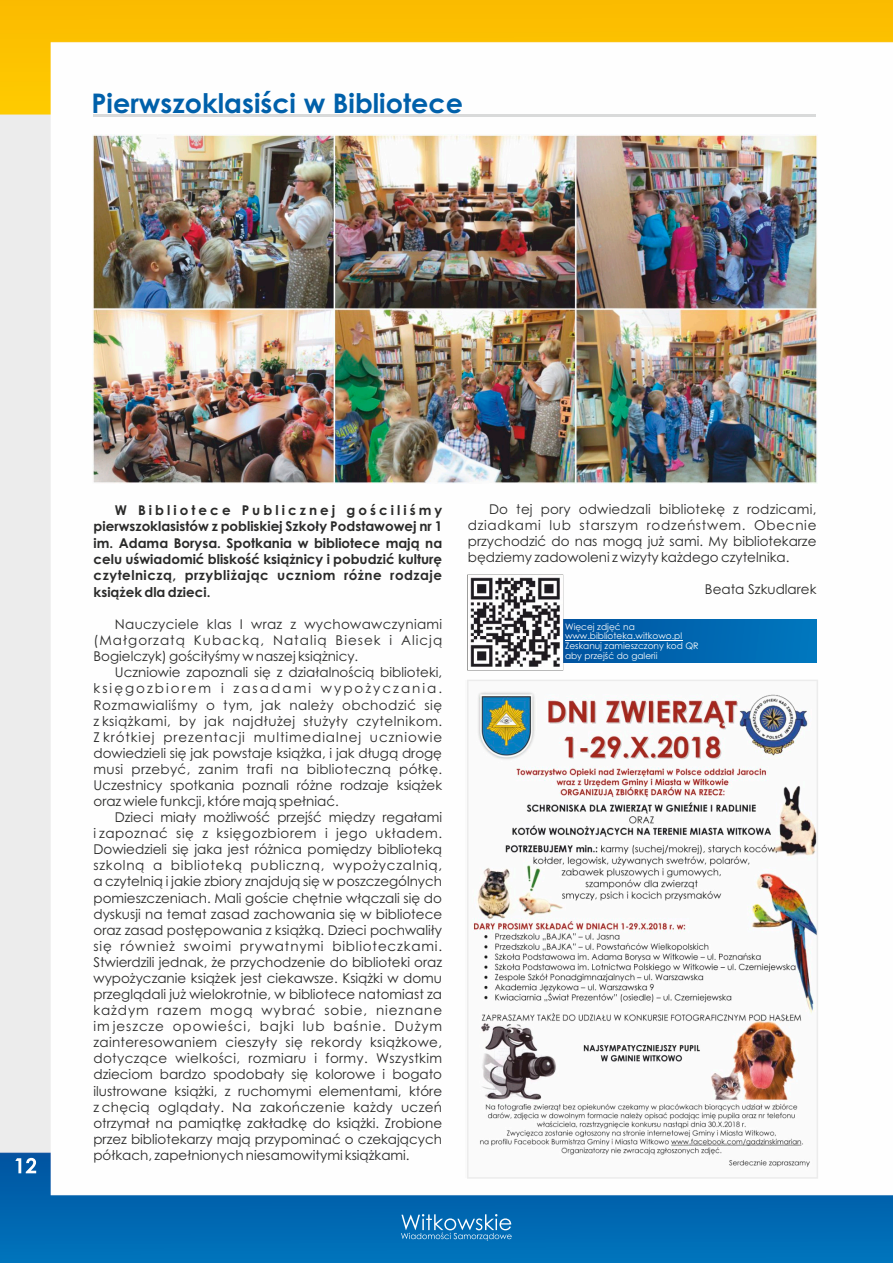
<style>
.page{position:relative;width:893px;height:1263px;background:#fff}
.page>*{position:absolute;margin:0;border:0;box-sizing:border-box;transform-origin:0 0}
.t1{font:700 27px "Century Gothic";color:#0060aa}
.t2{font:13.5px/16px "Century Gothic";color:#2a2a29;text-align:justify}
.t3{font:700 13.5px/16.4px "Century Gothic";letter-spacing:.035em;color:#2a2a29;text-align:justify}
.t4{font:9px/9.6px "Century Gothic";color:#fefefe}
</style>
<div class="page">
<img style="left:0;top:0;width:893px;height:1263px">
<svg style="left:401px;top:1214px;width:111px;height:27px;background:#3287c1"></svg>
<svg style="left:15px;top:1158px;width:21px;height:15px"></svg>
<hr style="left:93px;top:114px;width:723px;height:2px;background:#d9dada">
<div style="left:562px;top:620px;width:254px;height:42px;background:linear-gradient(to right,#0053a0,#0077be)"></div>
<hr style="left:565px;top:640px;width:117px;height:1px;background:#fefefe">
<svg style="left:467px;top:574px;width:96px;height:97px"></svg>
<img style="left:93px;top:135px;width:724px;height:348px">
<img style="left:468px;top:576px;width:94px;height:93px">
<img style="left:466px;top:680px;width:349px;height:498px">
<div style="left:467px;top:680px;width:351px;height:499px;border:2px solid #ececec"></div>
<h1 class="t1" style="left:91px;top:92px;width:373px">Pierwszoklasiści w Bibliotece</h1>
<p class="t3" style="left:94px;top:503px;width:350px;text-indent:21px">W Bibliotece Publicznej gościliśmy pierwszoklasistów z pobliskiej Szkoły Podstawowej nr 1 im. Adama Borysa. Spotkania w bibliotece mają na celu uświadomić bliskość książnicy i pobudzić kulturę czytelniczą, przybliżając uczniom różne rodzaje książek dla dzieci.</p>
<p class="t2" style="left:94px;top:617px;width:350px;text-indent:21px">Nauczyciele klas I wraz z wychowawczyniami (Małgorzatą Kubacką, Natalią Biesek i Alicją Bogielczyk) gościłyśmy w naszej książnicy.</p>
<p class="t2" style="left:94px;top:666px;width:350px;text-indent:21px">Uczniowie zapoznali się z działalnością biblioteki, księgozbiorem i zasadami wypożyczania.<br>Rozmawialiśmy o tym, jak należy obchodzić się z książkami, by jak najdłużej służyły czytelnikom.<br>Z krótkiej prezentacji multimedialnej uczniowie dowiedzieli się jak powstaje książka, i jak długą drogę musi przebyć, zanim trafi na biblioteczną półkę.<br>Uczestnicy spotkania poznali różne rodzaje książek oraz wiele funkcji, które mają spełniać.</p>
<p class="t2" style="left:93px;top:810px;width:350px;text-indent:21px">Dzieci miały możliwość przejść między regałami i zapoznać się z księgozbiorem i jego układem.<br>Dowiedzieli się jaka jest różnica pomiędzy biblioteką szkolną a biblioteką publiczną, wypożyczalnią, a czytelnią i jakie zbiory znajdują się w poszczególnych pomieszczeniach. Mali goście chętnie włączali się do dyskusji na temat zasad zachowania się w bibliotece oraz zasad postępowania z książką. Dzieci pochwaliły się również swoimi prywatnymi biblioteczkami.<br>Stwierdzili jednak, że przychodzenie do biblioteki oraz wypożyczanie książek jest ciekawsze. Książki w domu przeglądali już wielokrotnie, w bibliotece natomiast za każdym razem mogą wybrać sobie, nieznane im jeszcze opowieści, bajki lub baśnie. Dużym zainteresowaniem cieszyły się rekordy książkowe, dotyczące wielkości, rozmiaru i formy. Wszystkim dzieciom bardzo spodobały się kolorowe i bogato ilustrowane książki, z ruchomymi elementami, które z chęcią oglądały. Na zakończenie każdy uczeń otrzymał na pamiątkę zakładkę do książki. Zrobione przez bibliotekarzy mają przypominać o czekających półkach, zapełnionych niesamowitymi książkami.</p>
<p class="t2" style="left:468px;top:502px;width:350px;text-indent:21px">Do tej pory odwiedzali bibliotekę z rodzicami, dziadkami lub starszym rodzeństwem. Obecnie przychodzić do nas mogą już sami. My bibliotekarze będziemy zadowoleni z wizyty każdego czytelnika.</p>
<p class="t2" style="left:705px;top:582px;width:113px">Beata Szkudlarek</p>
<p class="t4" style="left:565px;top:622px;width:135px">Więcej zdjęć na www.biblioteka.witkowo.pl<br>Zeskanuj zamieszczony kod QR aby przejść do galerii</p>
</div>
